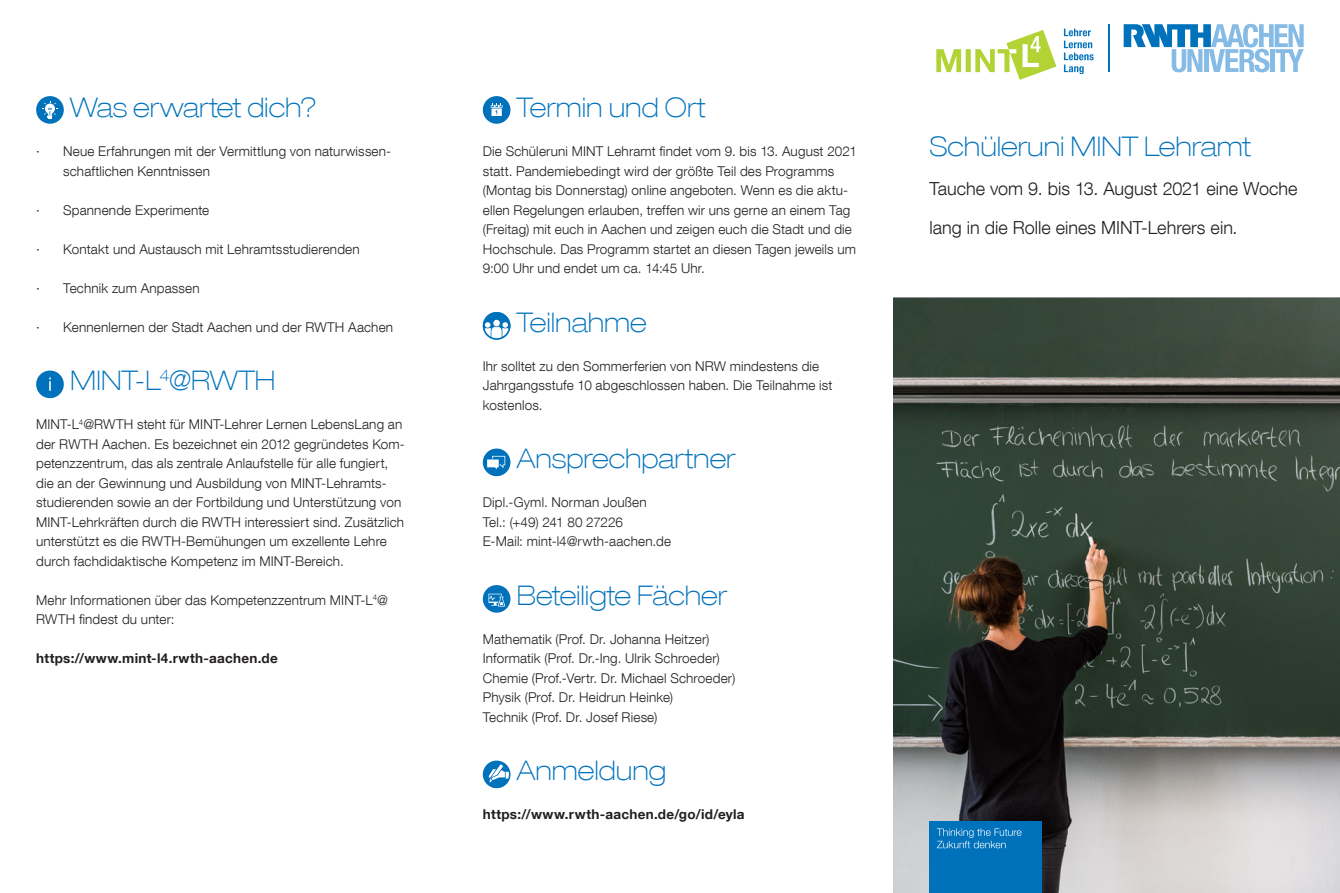
<style>
.page{position:relative;width:1340px;height:893px;background:#fff}
.page>*{position:absolute;margin:0;border:0;box-sizing:border-box;transform-origin:0 0}
.t1{font:100 expanded 27px "Helvetica Neue LT Com";color:#0072bc}
.t2{font:300 18px/39px "Helvetica Neue LT Com";color:#231f20}
.t3{font:300 13.5px/19.5px "Helvetica Neue LT Com";letter-spacing:.01em;color:#231f20}
.t4{font:700 13.5px "Helvetica Neue LT Com";letter-spacing:.02em;color:#231f20}
.t5{font:300 13.5px "Helvetica Neue LT Com";letter-spacing:-.015em;color:#231f20}
</style>
<div class="page">
<img style="left:893px;top:298px;width:446px;height:595px">
<div style="left:36px;top:96px;width:28px;height:28px;background:#0072bc;border-radius:50%"></div>
<svg style="left:42px;top:101px;width:16px;height:18px"></svg>
<div style="left:483px;top:96px;width:27px;height:28px;background:#0072bc;border-radius:50%"></div>
<svg style="left:491px;top:104px;width:11px;height:12px"></svg>
<div style="left:483px;top:312px;width:27px;height:28px;background:#0072bc;border-radius:50%"></div>
<svg style="left:484px;top:322px;width:24px;height:16px"></svg>
<div style="left:493px;top:320px;width:7px;height:6px;background:#fff;border-radius:50%"></div>
<div style="left:483px;top:449px;width:27px;height:27px;background:#0072bc;border-radius:50%"></div>
<svg style="left:487px;top:456px;width:18px;height:13px"></svg>
<div style="left:483px;top:585px;width:27px;height:28px;background:#0072bc;border-radius:50%"></div>
<svg style="left:488px;top:594px;width:17px;height:13px"></svg>
<div style="left:483px;top:761px;width:27px;height:27px;background:#0072bc;border-radius:50%"></div>
<svg style="left:488px;top:764px;width:21px;height:19px"></svg>
<div style="left:36px;top:371px;width:28px;height:27px;background:#0072bc;border-radius:50%"></div>
<svg style="left:49px;top:378px;width:2px;height:13px"></svg>
<div style="left:929px;top:821px;width:112px;height:72px;background:#0072bc"></div>
<svg style="left:936px;top:828px;width:85px;height:20px"></svg>
<svg style="left:1123px;top:24px;width:180px;height:48px"></svg>
<hr style="left:1108px;top:24px;width:1px;height:48px;background:#0072bc">
<svg style="left:1063px;top:29px;width:30px;height:45px"></svg>
<svg style="left:936px;top:30px;width:120px;height:50px"></svg>
<p class="t1" style="left:70px;top:91px;width:248px">Was erwartet dich?</p>
<p class="t3" style="left:63px;top:141px;width:329px;text-indent:-27px">· Neue Erfahrungen mit der Vermittlung von naturwissen&shy;schaftlichen Kenntnissen</p>
<p class="t3" style="left:36px;top:200px;width:175px">· Spannende Experimente</p>
<p class="t3" style="left:36px;top:239px;width:325px">· Kontakt und Austausch mit Lehramtsstudierenden</p>
<p class="t3" style="left:36px;top:278px;width:165px">· Technik zum Anpassen</p>
<p class="t3" style="left:36px;top:317px;width:358px">· Kennenlernen der Stadt Aachen und der RWTH Aachen</p>
<p class="t1" style="left:70px;top:364px;width:207px">MINT-L<sup>4</sup>@RWTH</p>
<p class="t3" style="left:36px;top:414px;width:370px">MINT-L<sup>4</sup>@RWTH steht für MINT-Lehrer Lernen LebensLang an der RWTH Aachen. Es bezeichnet ein 2012 gegründetes Kom&shy;petenzzentrum, das als zentrale Anlaufstelle für alle fungiert, die an der Gewinnung und Ausbildung von MINT-Lehramts&shy;studierenden sowie an der Fortbildung und Unterstützung von MINT-Lehrkräften durch die RWTH interessiert sind. Zusätzlich unterstützt es die RWTH-Bemühungen um exzellente Lehre durch fachdidaktische Kompetenz im MINT-Bereich.</p>
<p class="t3" style="left:36px;top:590px;width:353px">Mehr Informationen über das Kompetenzzentrum MINT-L<sup>4</sup>@<br>RWTH findest du unter:</p>
<p class="t4" style="left:36px;top:650px;width:243px">https://www.mint-l4.rwth-aachen.de</p>
<p class="t1" style="left:517px;top:91px;width:190px">Termin und Ort</p>
<p class="t3" style="left:483px;top:141px;width:375px">Die Schüleruni MINT Lehramt findet vom 9. bis 13. August 2021 statt. Pandemiebedingt wird der größte Teil des Programms (Montag bis Donnerstag) online angeboten. Wenn es die aktu&shy;ellen Regelungen erlauben, treffen wir uns gerne an einem Tag (Freitag) mit euch in Aachen und zeigen euch die Stadt und die Hochschule. Das Programm startet an diesen Tagen jeweils um 9:00 Uhr und endet um ca. 14:45 Uhr.</p>
<p class="t1" style="left:517px;top:305px;width:131px">Teilnahme</p>
<p class="t3" style="left:483px;top:356px;width:351px">Ihr solltet zu den Sommerferien von NRW mindestens die<br>Jahrgangsstufe 10 abgeschlossen haben. Die Teilnahme ist kostenlos.</p>
<p class="t1" style="left:517px;top:442px;width:220px">Ansprechpartner</p>
<p class="t3" style="left:483px;top:492px;width:165px">Dipl.-Gyml. Norman Joußen</p>
<p class="t5" style="left:483px;top:513px;width:142px">Tel.: (+49) 241 80 27226</p>
<p class="t3" style="left:483px;top:531px;width:190px">E-Mail: mint-l4@rwth-aachen.de</p>
<p class="t1" style="left:517px;top:578px;width:212px">Beteiligte Fächer</p>
<p class="t3" style="left:483px;top:629px;width:228px">Mathematik (Prof. Dr. Johanna Heitzer)</p>
<p class="t3" style="left:483px;top:648px;width:238px">Informatik (Prof. Dr.-Ing. Ulrik Schroeder)</p>
<p class="t3" style="left:483px;top:668px;width:254px">Chemie (Prof.-Vertr. Dr. Michael Schroeder)</p>
<p class="t3" style="left:483px;top:687px;width:192px">Physik (Prof. Dr. Heidrun Heinke)</p>
<p class="t3" style="left:483px;top:707px;width:176px">Technik (Prof. Dr. Josef Riese)</p>
<p class="t1" style="left:517px;top:754px;width:151px">Anmeldung</p>
<p class="t4" style="left:483px;top:806px;width:263px">https://www.rwth-aachen.de/go/id/eyla</p>
<p class="t1" style="left:929px;top:130px;width:323px">Schüleruni MINT Lehramt</p>
<p class="t2" style="left:929px;top:169px;width:369px">Tauche vom 9. bis 13. August 2021 eine Woche lang in die Rolle eines MINT-Lehrers ein.</p>
</div>
